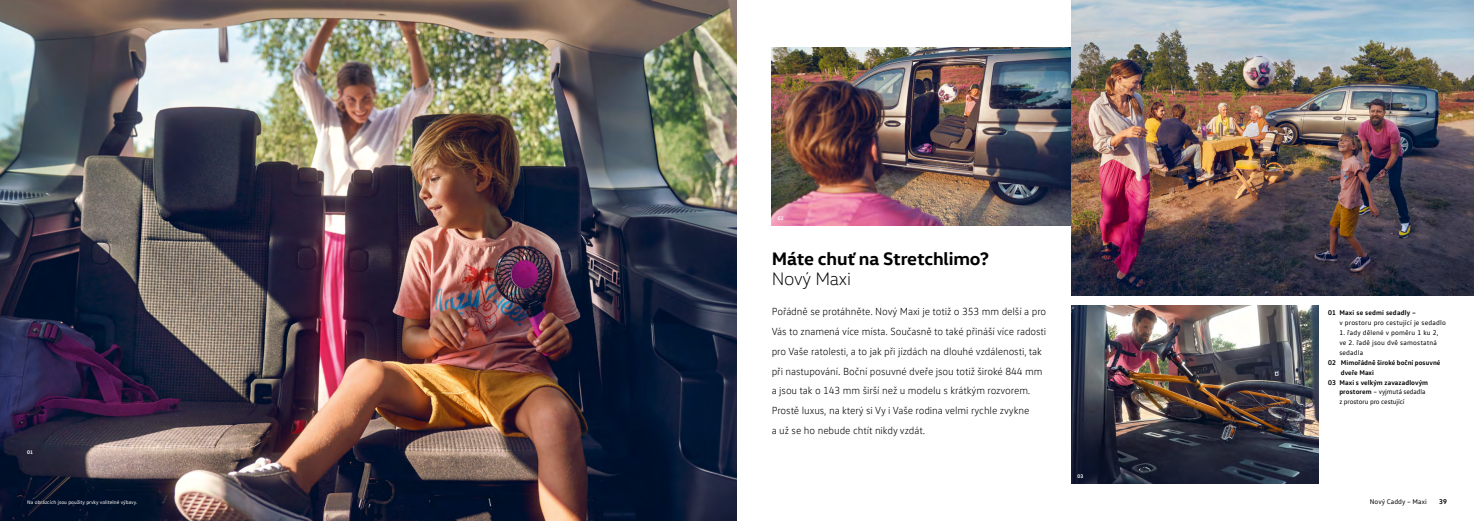
<style>
.page{position:relative;width:1474px;height:521px;background:#fff}
.page>*{position:absolute;margin:0;border:0;box-sizing:border-box;transform-origin:0 0}
.t1{font:700 18.38px "VW Head";letter-spacing:-.01em;color:#000}
.t2{font:300 18.38px "VW Head";letter-spacing:-.01em;color:#000}
.t3{font:300 10.5px/19.9px "VW Text";letter-spacing:-.01em;color:#000}
.t4{font:7px/9.9px "VW Text";letter-spacing:.025em;color:#000}
.t5{font:700 7px "VW Text";color:#000}
.t6{font:7px "VW Text";letter-spacing:-.01em;color:#000}
.t7{font:700 7px "VW Text";letter-spacing:.025em;color:#000}
.t8{font:7px "VW Text";letter-spacing:.005em;color:#000}
.t9{font:5.25px "VW Text";letter-spacing:.005em;color:#fff}
.t10{font:700 5.25px "VW Text";color:#fff}
.s1{font-weight:700}
</style>
<div class="page">
<img style="left:771px;top:47px;width:300px;height:179px">
<img style="left:1071px;top:305px;width:247px;height:179px">
<img style="left:1071px;top:0;width:402px;height:295px">
<img style="left:0;top:0;width:737px;height:521px">
<p class="t10" style="left:27px;top:449px;width:7px">01</p>
<p class="t10" style="left:778px;top:214px;width:7px">02</p>
<h1 class="t1" style="left:771px;top:247px;width:219px">Máte chuť na Stretchlimo?</h1>
<h1 class="t2" style="left:771px;top:268px;width:81px">Nový Maxi</h1>
<p class="t3" style="left:771px;top:301px;width:276px">Pořádně se protáhněte. Nový Maxi je totiž o 353 mm delší a pro Vás to znamená více místa. Současně to také přináší více radosti pro Vaše ratolesti, a to jak při jízdách na dlouhé vzdálenosti, tak při nastupování. Boční posuvné dveře jsou totiž široké 844 mm a jsou tak o 143 mm širší než u modelu s krátkým rozvorem.<br>Prostě luxus, na který si Vy i Vaše rodina velmi rychle zvykne<br>a už se ho nebude chtít nikdy vzdát.</p>
<p class="t10" style="left:1077px;top:472px;width:7px">03</p>
<p class="t7" style="left:1328px;top:308px;width:89px">01 Maxi se sedmi sedadly –</p>
<p class="t4" style="left:1339px;top:317px;width:108px">v prostoru pro cestující je sedadlo</p>
<p class="t4" style="left:1339px;top:327px;width:101px">1. řady dělené v poměru 1 ku 2, ve 2. řadě jsou dvě samostatná sedadla</p>
<p class="t5" style="left:1328px;top:358px;width:114px">02 Mimořádně široké boční posuvné</p>
<p class="t5" style="left:1340px;top:368px;width:35px">dveře Maxi</p>
<p class="t5" style="left:1328px;top:377px;width:101px">03 Maxi s velkým zavazadlovým</p>
<p class="t6" style="left:1339px;top:388px;width:88px"><span class="s1">prostorem</span> – vyjmutá sedadla</p>
<p class="t6" style="left:1339px;top:398px;width:67px">z prostoru pro cestující</p>
<p class="t9" style="left:27px;top:498px;width:112px">Na obrázcích jsou použity prvky volitelné výbavy.</p>
<p class="t8" style="left:1369px;top:497px;width:58px">Nový Caddy – Maxi</p>
<p class="t5" style="left:1439px;top:497px;width:9px">39</p>
</div>
